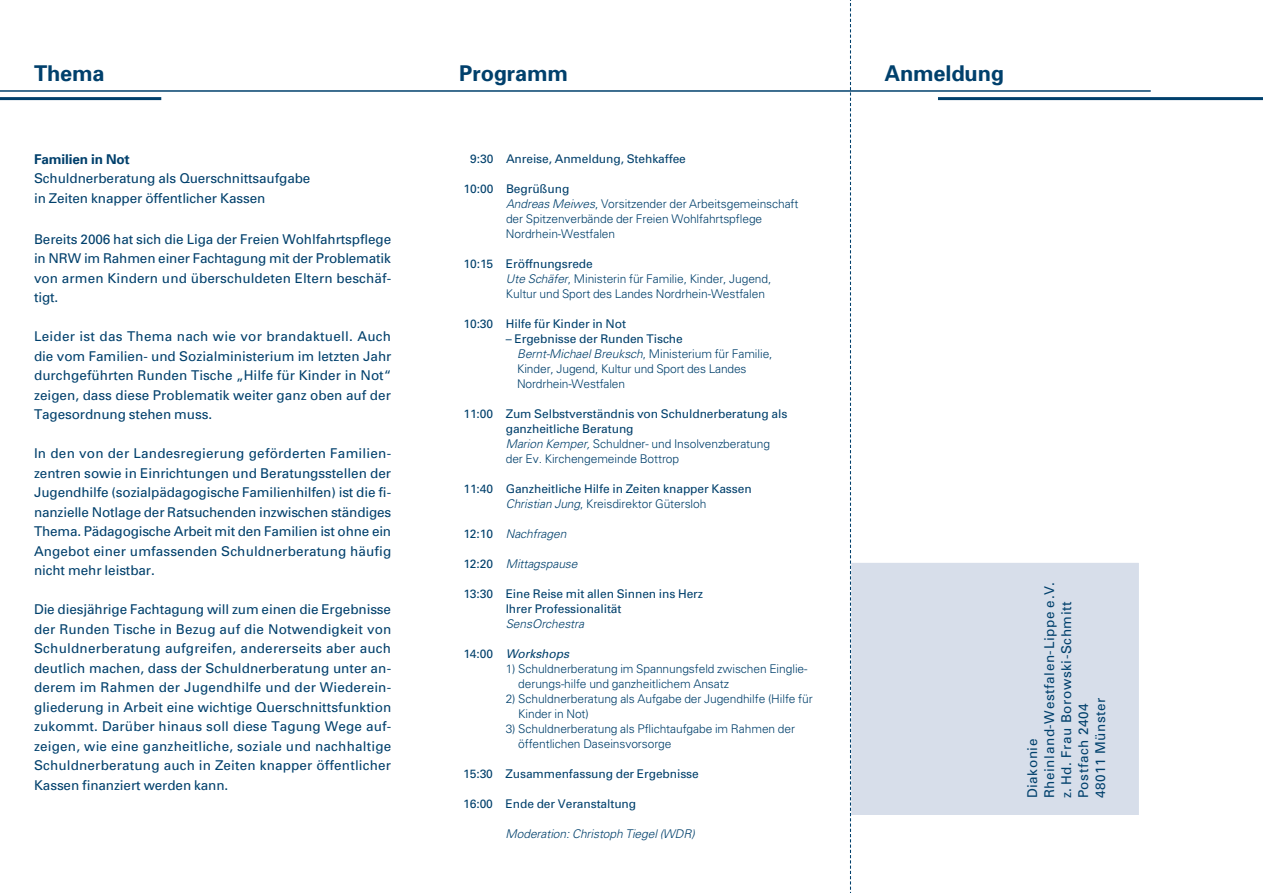
<style>
.page{position:relative;width:1263px;height:893px;background:#fff}
.page>*{position:absolute;margin:0;border:0;box-sizing:border-box;transform-origin:0 0}
.t1{font:700 21.75px "Univers";letter-spacing:-.005em;color:#00406c}
.t2{font:13.5px/19.5px "Univers";letter-spacing:.005em;color:#00406c;text-align:justify}
.t3{font:13.5px/17px "Univers";letter-spacing:.045em;color:#00406c}
.t4{font:700 13.5px "Univers";letter-spacing:-.005em;color:#00406c}
.t5{font:300 12px/15px "Univers";letter-spacing:-.005em;color:#00406c}
.t6{font:12px/15px "Univers";letter-spacing:-.005em;color:#00406c}
.t7{font:italic 300 12px "Univers";letter-spacing:-.005em;color:#00406c}
.t8{font:italic 12px "Univers";letter-spacing:-.005em;color:#00406c}
.s1{font-weight:400}
.s2{font-style:italic}
.s3{font-weight:300;font-style:italic}
.s4{font-weight:300}
.s5{font-weight:400;font-style:normal}
.s6{font-style:normal}
</style>
<div class="page">
<hr style="left:0;top:90px;width:1151px;height:2px;background:#00406c">
<hr style="left:0;top:97px;width:161px;height:3px;background:#00406c">
<hr style="left:938px;top:97px;width:325px;height:3px;background:#00406c">
<div style="left:850px;top:561px;width:290px;height:255px;background:#d7deea;border:2px solid #fff"></div>
<svg style="left:850px;top:0;width:1px;height:893px"></svg>
<h1 class="t1" style="left:34px;top:60px;width:72px">Thema</h1>
<h1 class="t1" style="left:459px;top:60px;width:110px">Programm</h1>
<h1 class="t1" style="left:884px;top:60px;width:121px">Anmeldung</h1>
<p class="t4" style="left:34px;top:151px;width:97px">Familien in Not</p>
<p class="t2" style="left:34px;top:169px;width:278px">Schuldnerberatung als Querschnittsaufgabe in Zeiten knapper öffentlicher Kassen</p>
<p class="t2" style="left:34px;top:230px;width:359px">Bereits 2006 hat sich die Liga der Freien Wohlfahrtspflege in NRW im Rahmen einer Fachtagung mit der Problematik von armen Kindern und überschuldeten Eltern beschäf&shy;tigt.</p>
<p class="t2" style="left:34px;top:327px;width:359px">Leider ist das Thema nach wie vor brandaktuell. Auch die vom Familien- und Sozialministerium im letzten Jahr durchgeführten Runden Tische „Hilfe für Kinder in Not“ zeigen, dass diese Problematik weiter ganz oben auf der Tagesordnung stehen muss.</p>
<p class="t2" style="left:34px;top:444px;width:359px">In den von der Landesregierung geförderten Familien&shy;zentren sowie in Einrichtungen und Beratungsstellen der Jugendhilfe (sozialpädagogische Familienhilfen) ist die fi&shy;nanzielle Notlage der Ratsuchenden inzwischen ständiges Thema. Pädagogische Arbeit mit den Familien ist ohne ein Angebot einer umfassenden Schuldnerberatung häufig nicht mehr leistbar.</p>
<p class="t2" style="left:34px;top:600px;width:359px">Die diesjährige Fachtagung will zum einen die Ergebnisse der Runden Tische in Bezug auf die Notwendigkeit von Schuldnerberatung aufgreifen, andererseits aber auch deutlich machen, dass der Schuldnerberatung unter an&shy;derem im Rahmen der Jugendhilfe und der Wiederein&shy;gliederung in Arbeit eine wichtige Querschnittsfunktion zukommt. Darüber hinaus soll diese Tagung Wege auf&shy;zeigen, wie eine ganzheitliche, soziale und nachhaltige Schuldnerberatung auch in Zeiten knapper öffentlicher Kassen finanziert werden kann.</p>
<p class="t6" style="left:470px;top:151px;width:217px">9:30 Anreise, Anmeldung, Stehkaffee</p>
<p class="t5" style="left:506px;top:181px;width:294px;text-indent:-42px"><span class="s1">10:00 Begrüßung<br></span><span class="s2">Andreas Meiwes</span>, Vorsitzender der Arbeitsgemeinschaft der Spitzenverbände der Freien Wohlfahrtspflege Nordrhein-Westfalen</p>
<p class="t5" style="left:506px;top:256px;width:267px;text-indent:-42px"><span class="s1">10:15 Eröffnungsrede<br></span><span class="s2">Ute Schäfer</span>, Ministerin für Familie, Kinder, Jugend,<br>Kultur und Sport des Landes Nordrhein-Westfalen</p>
<p class="t6" style="left:463px;top:316px;width:164px">10:30 Hilfe für Kinder in Not</p>
<p class="t5" style="left:517px;top:331px;width:257px;text-indent:-11px"><span class="s1">– Ergebnisse der Runden Tische<br></span><span class="s2">Bernt-Michael Breuksch</span>, Ministerium für Familie, Kinder, Jugend, Kultur und Sport des Landes Nordrhein-Westfalen</p>
<p class="t6" style="left:506px;top:406px;width:283px;text-indent:-42px">11:00 Zum Selbstverständnis von Schuldnerberatung als ganzheitliche Beratung<br><span class="s3">Marion Kemper,</span> <span class="s4">Schuldner- und Insolvenzberatung der Ev. Kirchengemeinde Bottrop</span></p>
<p class="t6" style="left:463px;top:481px;width:290px;text-align:center">11:40 Ganzheitliche Hilfe in Zeiten knapper Kassen<br><span class="s3">Christian Jung</span><span class="s4">, Kreisdirektor Gütersloh</span></p>
<p class="t7" style="left:463px;top:526px;width:104px"><span class="s5">12:10</span> Nachfragen</p>
<p class="t7" style="left:463px;top:556px;width:116px"><span class="s5">12:20</span> Mittagspause</p>
<p class="t6" style="left:506px;top:586px;width:199px;text-indent:-42px">13:30 Eine Reise mit allen Sinnen ins Herz<br>Ihrer Professionalität</p>
<p class="t7" style="left:506px;top:616px;width:80px">SensOrchestra</p>
<p class="t8" style="left:463px;top:646px;width:107px"><span class="s6">14:00</span> Workshops</p>
<p class="t5" style="left:518px;top:661px;width:291px;text-indent:-13px">1) Schuldnerberatung im Spannungsfeld zwischen Einglie&shy;derungs-hilfe und ganzheitlichem Ansatz</p>
<p class="t5" style="left:518px;top:691px;width:296px;text-indent:-13px">2) Schuldnerberatung als Aufgabe der Jugendhilfe (Hilfe für<br>Kinder in Not)</p>
<p class="t5" style="left:518px;top:721px;width:278px;text-indent:-13px">3) Schuldnerberatung als Pflichtaufgabe im Rahmen der öffentlichen Daseinsvorsorge</p>
<p class="t6" style="left:463px;top:766px;width:237px">15:30 Zusammenfassung der Ergebnisse</p>
<p class="t6" style="left:463px;top:796px;width:174px">16:00 Ende der Veranstaltung</p>
<p class="t7" style="left:506px;top:826px;width:191px">Moderation: Christoph Tiegel (WDR)</p>
<p class="t3" style="left:1024px;top:798px;width:218px;rotate:-90deg">Diakonie<br>Rheinland-Westfalen-Lippe e.V. z. Hd. Frau Borowski-Schmitt<br>Postfach 2404<br>48011 Münster</p>
</div>
